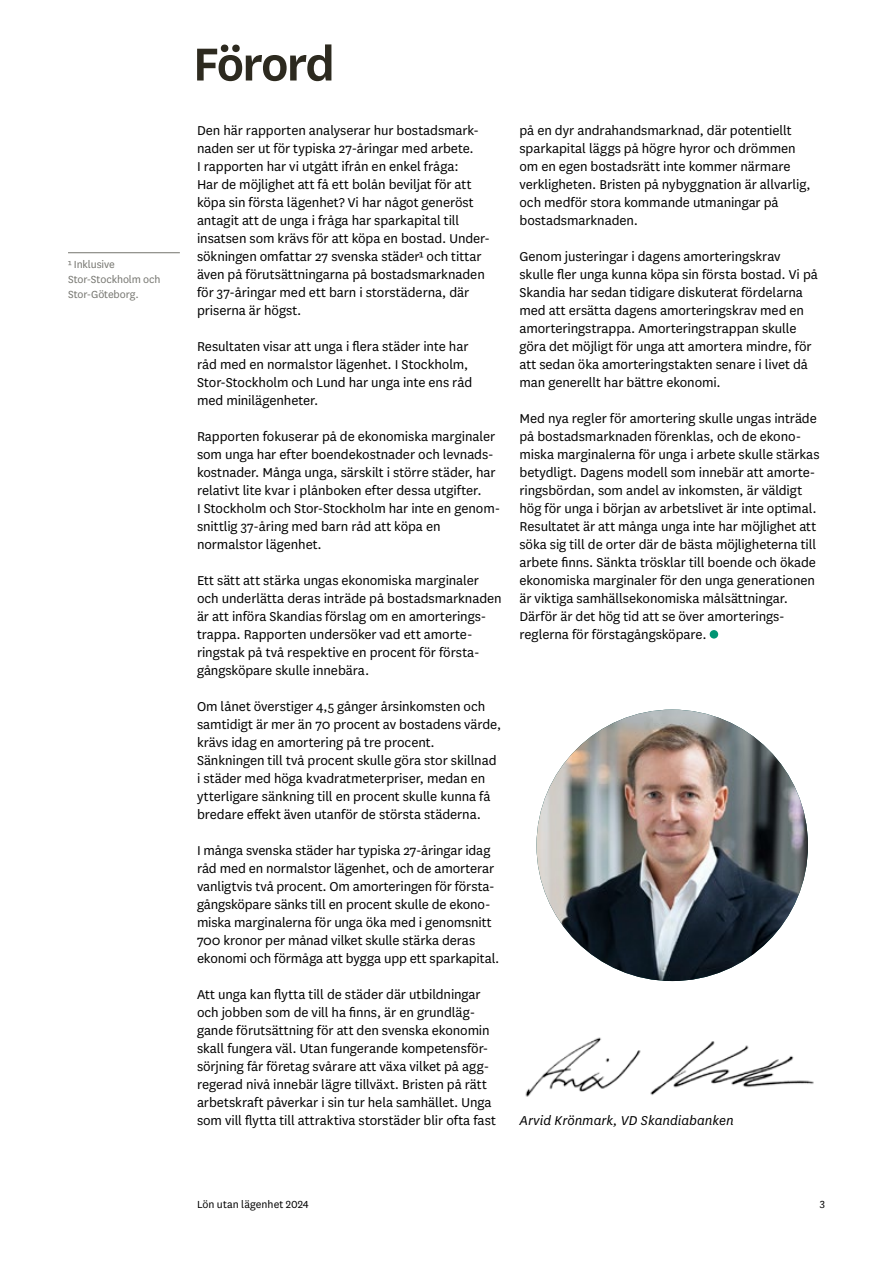
<style>
.page{position:relative;width:893px;height:1263px;background:#fff}
.page>*{position:absolute;margin:0;border:0;box-sizing:border-box;transform-origin:0 0}
.t1{font:600 54px "Skandia Sans";letter-spacing:-.035em;color:#2d2a1f}
.t2{font:15px/18px "Skandia Sans";letter-spacing:-.005em;color:#000}
.t3{font:italic 15px "Skandia Sans";color:#000}
.t4{font:12px/15px "Skandia Sans";letter-spacing:-.01em;color:#74746e}
.t5{font:12px "Skandia Sans";color:#000}
</style>
<div class="page">
<div style="left:710px;top:630px;width:8px;height:9px;background:#009472;border-radius:50%"></div>
<img style="left:536px;top:710px;width:272px;height:271px;border-radius:136px">
<img style="left:525px;top:1037px;width:289px;height:60px">
<hr style="left:68px;top:252px;width:112px;height:1px;background:#74746e">
<p class="t4" style="left:68px;top:256px;width:94px">1 Inklusive<br>Stor-Stockholm och<br>Stor-Göteborg.</p>
<h1 class="t1" style="left:193px;top:27px;width:144px">Förord</h1>
<p class="t2" style="left:197px;top:120px;width:294px">Den här rapporten analyserar hur bostadsmark&shy;naden ser ut för typiska 27-åringar med arbete.<br>I rapporten har vi utgått ifrån en enkel fråga:<br>Har de möjlighet att få ett bolån beviljat för att köpa sin första lägenhet? Vi har något generöst antagit att de unga i fråga har sparkapital till insatsen som krävs för att köpa en bostad. Under&shy;sökningen omfattar 27 svenska städer¹ och tittar även på förutsättningarna på bostadsmarknaden för 37-åringar med ett barn i storstäderna, där priserna är högst.</p>
<p class="t2" style="left:197px;top:336px;width:277px">Resultaten visar att unga i flera städer inte har råd med en normalstor lägenhet. I Stockholm, Stor-Stockholm och Lund har unga inte ens råd med minilägenheter.</p>
<p class="t2" style="left:197px;top:426px;width:305px">Rapporten fokuserar på de ekonomiska marginaler som unga har efter boendekostnader och levnads&shy;kostnader. Många unga, särskilt i större städer, har relativt lite kvar i plånboken efter dessa utgifter.<br>I Stockholm och Stor-Stockholm har inte en genom&shy;snittlig 37-åring med barn råd att köpa en normalstor lägenhet.</p>
<p class="t2" style="left:197px;top:570px;width:306px">Ett sätt att stärka ungas ekonomiska marginaler och underlätta deras inträde på bostadsmarknaden är att införa Skandias förslag om en amorterings&shy;trappa. Rapporten undersöker vad ett amorte&shy;ringstak på två respektive en procent för första&shy;gångsköpare skulle innebära.</p>
<p class="t2" style="left:197px;top:696px;width:306px">Om lånet överstiger 4,5 gånger årsinkomsten och samtidigt är mer än 70 procent av bostadens värde, krävs idag en amortering på tre procent.<br>Sänkningen till två procent skulle göra stor skillnad i städer med höga kvadratmeterpriser, medan en ytterligare sänkning till en procent skulle kunna få bredare effekt även utanför de största städerna.</p>
<p class="t2" style="left:197px;top:840px;width:304px">I många svenska städer har typiska 27-åringar idag råd med en normalstor lägenhet, och de amorterar vanligtvis två procent. Om amorteringen för första&shy;gångsköpare sänks till en procent skulle de ekono&shy;miska marginalerna för unga öka med i genomsnitt 700 kronor per månad vilket skulle stärka deras ekonomi och förmåga att bygga upp ett sparkapital.</p>
<p class="t2" style="left:197px;top:984px;width:301px">Att unga kan flytta till de städer där utbildningar och jobben som de vill ha finns, är en grundläg&shy;gande förutsättning för att den svenska ekonomin skall fungera väl. Utan fungerande kompetensför&shy;sörjning får företag svårare att växa vilket på agg&shy;regerad nivå innebär lägre tillväxt. Bristen på rätt arbetskraft påverkar i sin tur hela samhället. Unga som vill flytta till attraktiva storstäder blir ofta fast</p>
<p class="t2" style="left:519px;top:120px;width:293px">på en dyr andrahandsmarknad, där potentiellt sparkapital läggs på högre hyror och drömmen om en egen bostadsrätt inte kommer närmare verkligheten. Bristen på nybyggnation är allvarlig, och medför stora kommande utmaningar på bostadsmarknaden.</p>
<p class="t2" style="left:519px;top:246px;width:300px">Genom justeringar i dagens amorteringskrav skulle fler unga kunna köpa sin första bostad. Vi på Skandia har sedan tidigare diskuterat fördelarna med att ersätta dagens amorteringskrav med en amorteringstrappa. Amorteringstrappan skulle göra det möjligt för unga att amortera mindre, för att sedan öka amorteringstakten senare i livet då man generellt har bättre ekonomi.</p>
<p class="t2" style="left:519px;top:408px;width:302px">Med nya regler för amortering skulle ungas inträde på bostadsmarknaden förenklas, och de ekono&shy;miska marginalerna för unga i arbete skulle stärkas betydligt. Dagens modell som innebär att amorte&shy;ringsbördan, som andel av inkomsten, är väldigt hög för unga i början av arbetslivet är inte optimal.<br>Resultatet är att många unga inte har möjlighet att söka sig till de orter där de bästa möjligheterna till arbete finns. Sänkta trösklar till boende och ökade ekonomiska marginaler för den unga generationen är viktiga samhällsekonomiska målsättningar.<br>Därför är det hög tid att se över amorterings‑ reglerna för förstagångsköpare.</p>
<p class="t3" style="left:519px;top:1111px;width:216px">Arvid Krönmark, VD Skandiabanken</p>
<p class="t5" style="left:197px;top:1196px;width:113px">Lön utan lägenhet 2024</p>
<p class="t5" style="left:820px;top:1196px;width:7px">3</p>
</div>
